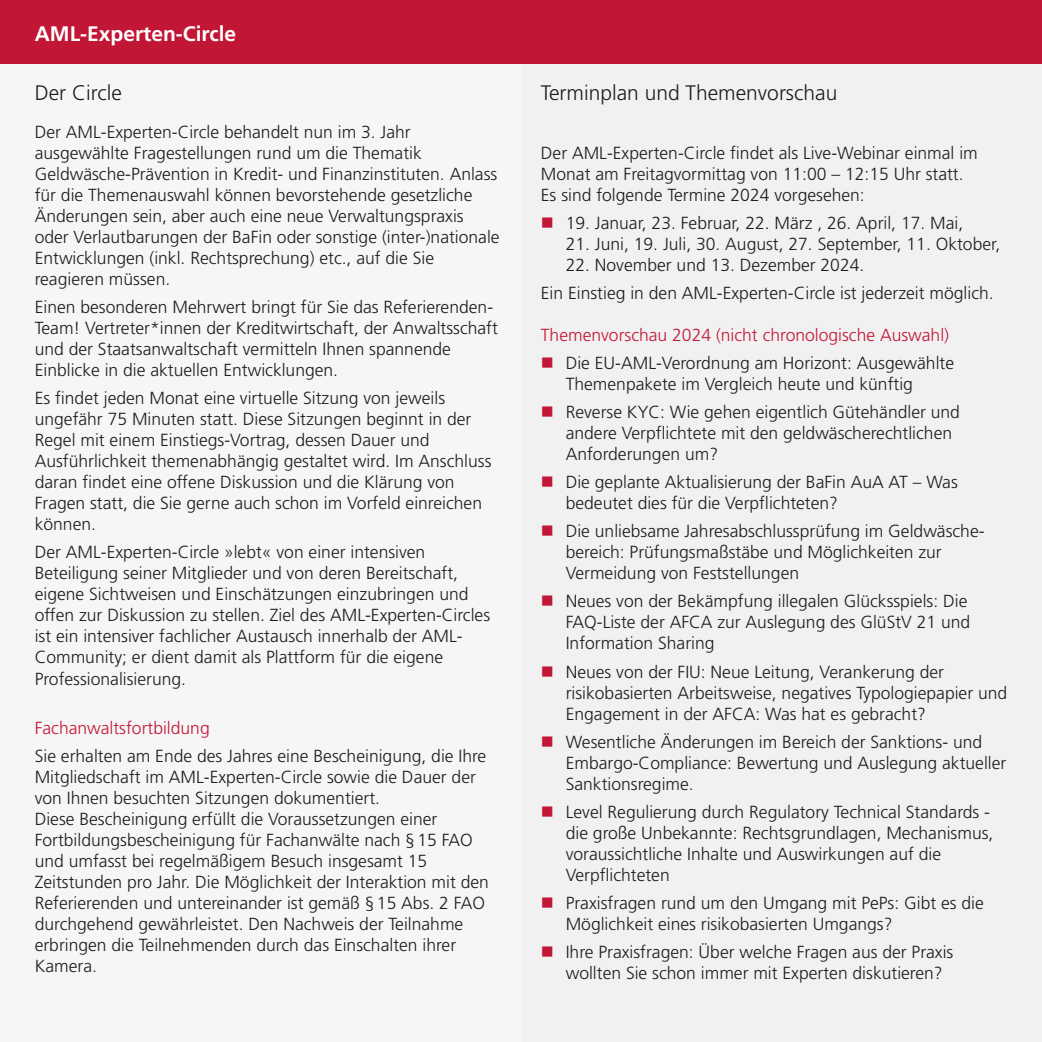
<style>
.page{position:relative;width:1042px;height:1042px;background:#fff}
.page>*{position:absolute;margin:0;border:0;box-sizing:border-box;transform-origin:0 0}
.t1{font:300 21px "Frutiger LT Pro";color:#1d1d1b}
.t2{font:700 21px "Frutiger LT Pro";color:#fff}
.t3{font:300 17.5px/21px "Frutiger LT Pro";color:#1d1d1b}
.t4{font:300 17.5px "Frutiger LT Pro";color:#c21636}
</style>
<div class="page">
<div style="left:0;top:0;width:1042px;height:65px;background:#c21636"></div>
<div style="left:521px;top:65px;width:521px;height:977px;background:#f1f1f1"></div>
<div style="left:0;top:65px;width:521px;height:977px;background:#f6f6f6"></div>
<p class="t2" style="left:35px;top:25px;width:203px">AML-Experten-Circle</p>
<p class="t1" style="left:35px;top:84px;width:89px">Der Circle</p>
<p class="t1" style="left:541px;top:84px;width:298px">Terminplan und Themenvorschau</p>
<p class="t3" style="left:35px;top:123px;width:466px">Der AML-Experten-Circle behandelt nun im 3. Jahr ausgewählte Fragestellungen rund um die Thematik Geldwäsche-Prävention in Kredit- und Finanzinstituten. Anlass für die Themenauswahl können bevorstehende gesetzliche Änderungen sein, aber auch eine neue Verwaltungspraxis oder Verlautbarungen der BaFin oder sonstige (inter-)nationale Entwicklungen (inkl. Rechtsprechung) etc., auf die Sie reagieren müssen.</p>
<p class="t3" style="left:35px;top:298px;width:465px">Einen besonderen Mehrwert bringt für Sie das Referierenden-Team! Vertreter*innen der Kreditwirtschaft, der Anwaltsschaft und der Staatsanwaltschaft vermitteln Ihnen spannende Einblicke in die aktuellen Entwicklungen.</p>
<p class="t3" style="left:35px;top:389px;width:458px">Es findet jeden Monat eine virtuelle Sitzung von jeweils ungefähr 75 Minuten statt. Diese Sitzungen beginnt in der Regel mit einem Einstiegs-Vortrag, dessen Dauer und Ausführlichkeit themenabhängig gestaltet wird. Im Anschluss daran findet eine offene Diskussion und die Klärung von Fragen statt, die Sie gerne auch schon im Vorfeld einreichen können.</p>
<p class="t3" style="left:35px;top:543px;width:457px">Der AML-Experten-Circle »lebt« von einer intensiven Beteiligung seiner Mitglieder und von deren Bereitschaft, eigene Sichtweisen und Einschätzungen einzubringen und offen zur Diskussion zu stellen. Ziel des AML-Experten-Circles ist ein intensiver fachlicher Austausch innerhalb der AML-Community; er dient damit als Plattform für die eigene Professionalisierung.</p>
<p class="t4" style="left:35px;top:720px;width:177px">Fachanwaltsfortbildung</p>
<p class="t3" style="left:35px;top:746px;width:456px">Sie erhalten am Ende des Jahres eine Bescheinigung, die Ihre Mitgliedschaft im AML-Experten-Circle sowie die Dauer der von Ihnen besuchten Sitzungen dokumentiert.<br>Diese Bescheinigung erfüllt die Voraussetzungen einer Fortbildungsbescheinigung für Fachanwälte nach § 15 FAO und umfasst bei regelmäßigem Besuch insgesamt 15<br>Zeitstunden pro Jahr. Die Möglichkeit der Interaktion mit den Referierenden und untereinander ist gemäß § 15 Abs. 2 FAO durchgehend gewährleistet. Den Nachweis der Teilnahme erbringen die Teilnehmenden durch das Einschalten ihrer Kamera.</p>
<p class="t3" style="left:541px;top:144px;width:438px">Der AML-Experten-Circle findet als Live-Webinar einmal im<br>Monat am Freitagvormittag von 11:00 – 12:15 Uhr statt.<br>Es sind folgende Termine 2024 vorgesehen:</p>
<p class="t3" style="left:566px;top:214px;width:399px">19. Januar, 23. Februar, 22. März , 26. April, 17. Mai,</p>
<p class="t3" style="left:566px;top:235px;width:436px">21. Juni, 19. Juli, 30. August, 27. September, 11. Oktober,</p>
<p class="t3" style="left:541px;top:253px;width:454px;line-height:28px;text-indent:25px">22. November und 13. Dezember 2024.<br>Ein Einstieg in den AML-Experten-Circle ist jederzeit möglich.</p>
<p class="t4" style="left:541px;top:328px;width:410px">Themenvorschau 2024 (nicht chronologische Auswahl)</p>
<p class="t3" style="left:566px;top:354px;width:390px">Die EU-AML-Verordnung am Horizont: Ausgewählte<br>Themenpakete im Vergleich heute und künftig</p>
<p class="t3" style="left:566px;top:403px;width:396px">Reverse KYC: Wie gehen eigentlich Gütehändler und andere Verpflichtete mit den geldwäscherechtlichen<br>Anforderungen um?</p>
<p class="t3" style="left:566px;top:473px;width:393px">Die geplante Aktualisierung der BaFin AuA AT – Was bedeutet dies für die Verpflichteten?</p>
<p class="t3" style="left:566px;top:522px;width:420px">Die unliebsame Jahresabschlussprüfung im Geldwäsche&shy;bereich: Prüfungsmaßstäbe und Möglichkeiten zur<br>Vermeidung von Feststellungen</p>
<p class="t3" style="left:566px;top:592px;width:406px">Neues von der Bekämpfung illegalen Glücksspiels: Die<br>FAQ-Liste der AFCA zur Auslegung des GlüStV 21 und<br>Information Sharing</p>
<p class="t3" style="left:566px;top:662px;width:443px">Neues von der FIU: Neue Leitung, Verankerung der risikobasierten Arbeitsweise, negatives Typologiepapier und<br>Engagement in der AFCA: Was hat es gebracht?</p>
<p class="t3" style="left:566px;top:732px;width:442px">Wesentliche Änderungen im Bereich der Sanktions- und<br>Embargo-Compliance: Bewertung und Auslegung aktueller<br>Sanktionsregime.</p>
<p class="t3" style="left:566px;top:802px;width:429px">Level Regulierung durch Regulatory Technical Standards - die große Unbekannte: Rechtsgrundlagen, Mechanismus, voraussichtliche Inhalte und Auswirkungen auf die Verpflichteten</p>
<p class="t3" style="left:566px;top:893px;width:420px">Praxisfragen rund um den Umgang mit PePs: Gibt es die<br>Möglichkeit eines risikobasierten Umgangs?</p>
<p class="t3" style="left:566px;top:942px;width:389px">Ihre Praxisfragen: Über welche Fragen aus der Praxis wollten Sie schon immer mit Experten diskutieren?</p>
</div>
